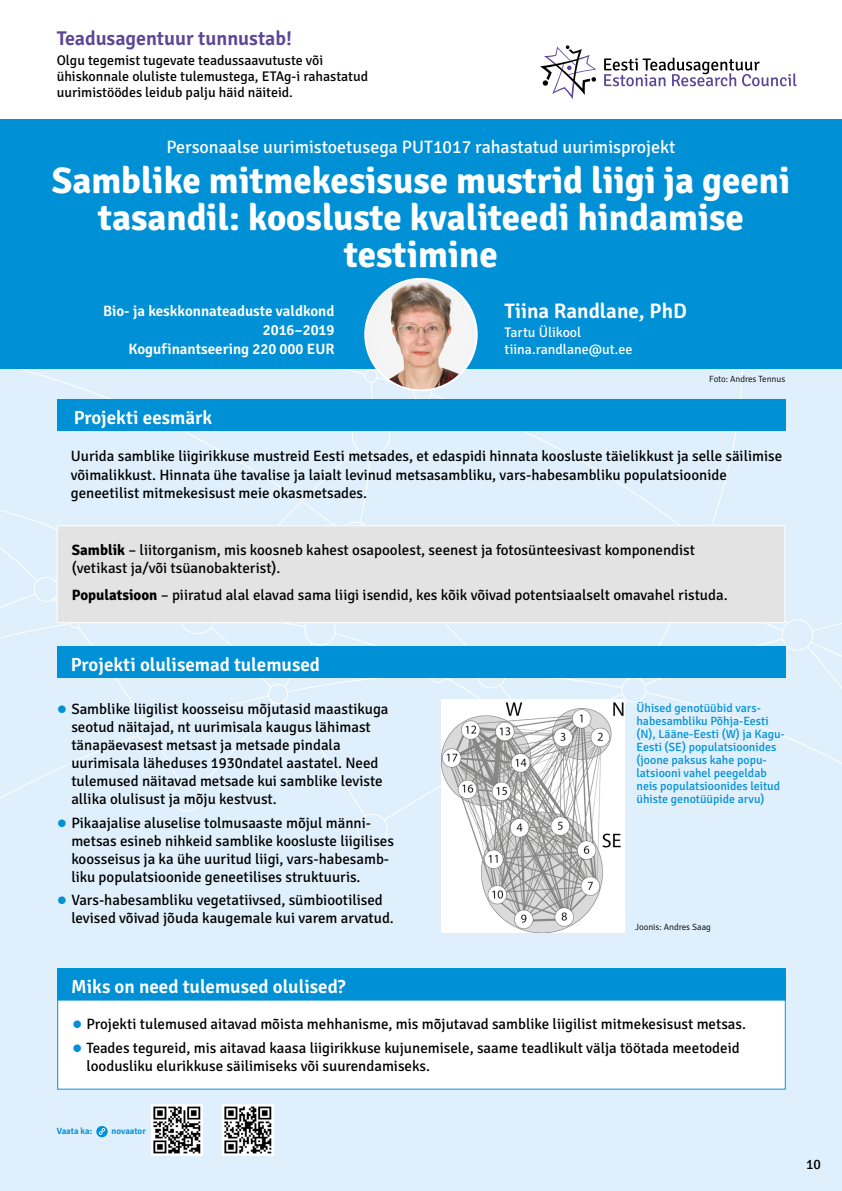
<style>
.page{position:relative;width:842px;height:1191px;background:#fff}
.page>*{position:absolute;margin:0;border:0;box-sizing:border-box;transform-origin:0 0}
.t1{font:700 37px/37px "Signika";color:#fff;text-align:center}
.t2{font:600 21px "Signika";color:#fff}
.t3{font:600 20px "Signika";color:#5b4797}
.t4{font:600 19px "Signika";color:#fff}
.t5{font:18px "Signika";color:#fff}
.t6{font:15px/18px "Signika";color:#000}
.t7{font:600 15px/19px "Signika";color:#fff;text-align:right}
.t8{font:14px/16px "Signika";color:#000}
.t9{font:14px/17px "Signika";color:#fff}
.t10{font:12px/13px "Signika";color:#0090d5}
.t11{font:300 9px "Signika";color:#000}
.t12{font:600 9px "Signika";color:#0090d5}
.s1{font-weight:700}
</style>
<div class="page">
<div style="left:0;top:276px;width:842px;height:915px;background:#dfeffb"></div>
<svg style="left:48px;top:526px;width:521px;height:254px"></svg>
<svg style="left:0;top:538px;width:189px;height:260px"></svg>
<div style="left:782px;top:619px;width:31px;height:31px;border:1px solid #fff;border-radius:50%"></div>
<div style="left:621px;top:677px;width:25px;height:25px;border:1px solid #fff;border-radius:50%"></div>
<div style="left:357px;top:814px;width:31px;height:30px;border:1px solid #fff;border-radius:50%"></div>
<div style="left:268px;top:684px;width:20px;height:19px;background:#dfeffb;border-radius:50%"></div>
<div style="left:268px;top:684px;width:20px;height:20px;border:1px solid #fff;border-radius:50%"></div>
<div style="left:305px;top:615px;width:30px;height:30px;background:#dfeffb;border-radius:50%"></div>
<div style="left:305px;top:614px;width:31px;height:31px;border:1px solid #fff;border-radius:50%"></div>
<div style="left:173px;top:783px;width:28px;height:28px;background:#dfeffb;border-radius:50%"></div>
<div style="left:173px;top:783px;width:28px;height:28px;border:1px solid #fff;border-radius:50%"></div>
<svg style="left:197px;top:369px;width:288px;height:156px"></svg>
<div style="left:179px;top:596px;width:37px;height:37px;background:#dfeffb;border-radius:50%"></div>
<div style="left:179px;top:596px;width:38px;height:38px;border:1px solid #fff;border-radius:50%"></div>
<div style="left:352px;top:417px;width:38px;height:37px;background:#dfeffb;border-radius:50%"></div>
<div style="left:352px;top:417px;width:38px;height:38px;border:1px solid #fff;border-radius:50%"></div>
<svg style="left:336px;top:522px;width:38px;height:37px"></svg>
<div style="left:336px;top:522px;width:38px;height:38px;border:1px solid #fff;border-radius:50%"></div>
<svg style="left:429px;top:664px;width:19px;height:18px"></svg>
<div style="left:429px;top:664px;width:19px;height:18px;border:1px solid #fff;border-radius:50%"></div>
<div style="left:70px;top:618px;width:9px;height:9px;background:#dfeffb;border-radius:50%"></div>
<div style="left:70px;top:618px;width:10px;height:10px;border:1px solid #fff;border-radius:50%"></div>
<div style="left:138px;top:719px;width:24px;height:24px;background:#dfeffb;border-radius:50%"></div>
<div style="left:137px;top:718px;width:25px;height:25px;border:1px solid #fff;border-radius:50%"></div>
<div style="left:34px;top:577px;width:24px;height:24px;background:#dfeffb;border-radius:50%"></div>
<div style="left:34px;top:577px;width:25px;height:25px;border:1px solid #fff;border-radius:50%"></div>
<div style="left:413px;top:383px;width:19px;height:18px;background:#dfeffb;border-radius:50%"></div>
<div style="left:413px;top:382px;width:19px;height:19px;border:1px solid #fff;border-radius:50%"></div>
<div style="left:0;top:119px;width:842px;height:250px;background:#0090d5"></div>
<svg style="left:540px;top:45px;width:56px;height:54px"></svg>
<svg style="left:604px;top:58px;width:193px;height:28px"></svg>
<img style="left:365px;top:279px;width:112px;height:111px;border-radius:56px">
<div style="left:364px;top:278px;width:114px;height:113px;border:2px solid #fff;border-radius:50%"></div>
<div style="left:57px;top:646px;width:728px;height:31px;background:#0090d5"></div>
<div style="left:57px;top:526px;width:728px;height:96px;background:#e3e3e3"></div>
<div style="left:57px;top:525px;width:728px;height:98px;border:1px solid #fff"></div>
<div style="left:58px;top:1000px;width:727px;height:89px;background:#fff"></div>
<div style="left:57px;top:999px;width:729px;height:90px;border:1px solid #0090d5"></div>
<img style="left:441px;top:699px;width:184px;height:233px">
<div style="left:57px;top:968px;width:729px;height:31px;background:#0090d5"></div>
<svg style="left:96px;top:1126px;width:12px;height:11px"></svg>
<svg style="left:99px;top:1127px;width:6px;height:8px"></svg>
<img style="left:152px;top:1104px;width:51px;height:51px">
<img style="left:223px;top:1104px;width:51px;height:51px">
<div style="left:57px;top:400px;width:728px;height:31px;background:#0090d5"></div>
<svg style="left:58px;top:705px;width:8px;height:8px"></svg>
<h3 class="t3" style="left:57px;top:27px;width:237px">Teadusagentuur tunnustab!</h3>
<p class="t8" style="left:57px;top:52px;width:313px">Olgu tegemist tugevate teadussaavutuste või ühiskonnale oluliste tulemustega, ETAg-i rahastatud uurimistöödes leidub palju häid näiteid.</p>
<p class="t5" style="left:166px;top:137px;width:511px">Personaalse uurimistoetusega PUT1017 rahastatud uurimisprojekt</p>
<h1 class="t1" style="left:52px;top:162px;width:740px">Samblike mitmekesisuse mustrid liigi ja geeni tasandil: koosluste kvaliteedi hindamise testimine</h1>
<h2 class="t2" style="left:505px;top:298px;width:184px">Tiina Randlane, PhD</h2>
<p class="t9" style="left:505px;top:324px;width:129px">Tartu Ülikool tiina.randlane@ut.ee</p>
<p class="t7" style="left:103px;top:302px;width:233px">Bio- ja keskkonnateaduste valdkond<br>2016–2019<br>Kogufinantseering 220 000 EUR</p>
<p class="t4" style="left:74px;top:407px;width:140px">Projekti eesmärk</p>
<p class="t11" style="left:709px;top:374px;width:77px">Foto: Andres Tennus</p>
<p class="t6" style="left:71px;top:447px;width:713px;line-height:18.5px">Uurida samblike liigirikkuse mustreid Eesti metsades, et edaspidi hinnata koosluste täielikkust ja selle säilimise võimalikkust. Hinnata ühe tavalise ja laialt levinud metsasambliku, vars-habesambliku populatsioonide geneetilist mitmekesisust meie okasmetsades.</p>
<p class="t6" style="left:72px;top:540px;width:625px;line-height:18.5px"><span class="s1">Samblik</span> – liitorganism, mis koosneb kahest osapoolest, seenest ja fotosünteesivast komponendist (vetikast ja/või tsüanobakterist).</p>
<p class="t6" style="left:72px;top:586px;width:657px"><span class="s1">Populatsioon</span> – piiratud alal elavad sama liigi isendid, kes kõik võivad potentsiaalselt omavahel ristuda.</p>
<p class="t4" style="left:71px;top:653px;width:251px">Projekti olulisemad tulemused</p>
<p class="t6" style="left:71px;top:700px;width:319px">Samblike liigilist koosseisu mõjutasid maastikuga seotud näitajad, nt uurimisala kaugus lähimast tänapäevasest metsast ja metsade pindala uurimisala läheduses 1930ndatel aastatel. Need tulemused näitavad metsade kui samblike leviste allika olulisust ja mõju kestvust.</p>
<p class="t6" style="left:71px;top:813px;width:324px">Pikaajalise aluselise tolmusaaste mõjul männi&shy;metsas esineb nihkeid samblike koosluste liigilises koosseisus ja ka ühe uuritud liigi, vars-habesamb&shy;liku populatsioonide geneetilises struktuuris.</p>
<p class="t6" style="left:71px;top:891px;width:324px">Vars-habesambliku vegetatiivsed, sümbiootilised levised võivad jõuda kaugemale kui varem arvatud.</p>
<p class="t4" style="left:71px;top:975px;width:276px">Miks on need tulemused olulised?</p>
<p class="t10" style="left:636px;top:701px;width:150px">Ühised genotüübid vars&shy;habesambliku Põhja-Eesti (N), Lääne-Eesti (W) ja Kagu-<br>Eesti (SE) populatsioonides (joone paksus kahe popu&shy;latsiooni vahel peegeldab neis populatsioonides leitud ühiste genotüüpide arvu)</p>
<p class="t11" style="left:635px;top:922px;width:77px">Joonis: Andres Saag</p>
<p class="t6" style="left:87px;top:1012px;width:661px;line-height:23.7px">Projekti tulemused aitavad mõista mehhanisme, mis mõjutavad samblike liigilist mitmekesisust metsas.<br>Teades tegureid, mis aitavad kaasa liigirikkuse kujunemisele, saame teadlikult välja töötada meetodeid</p>
<p class="t6" style="left:87px;top:1056px;width:345px">loodusliku elurikkuse säilimiseks või suurendamiseks.</p>
<p class="t12" style="left:57px;top:1126px;width:37px">Vaata ka:</p>
<p class="t12" style="left:112px;top:1126px;width:36px">novaator</p>
<p class="t8" style="left:806px;top:1156px;width:16px">10</p>
</div>
